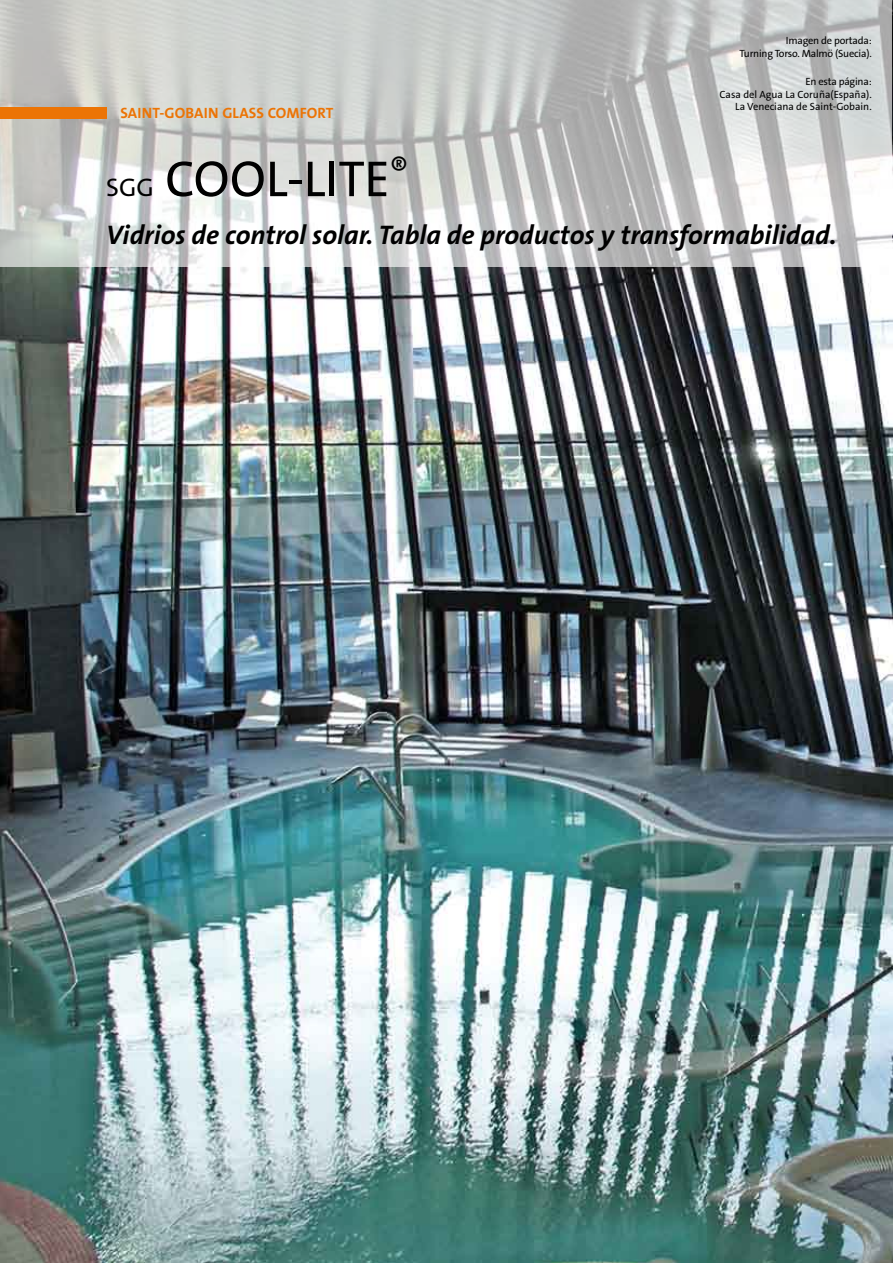
<style>
.page{position:relative;width:893px;height:1263px;background:#fff}
.page>*{position:absolute;margin:0;border:0;box-sizing:border-box;transform-origin:0 0}
.t1{font:51px "The Sans B5 Plain";color:#000}
.t2{font:italic 700 27px "The Sans B7";color:#000}
.t3{font:700 15px "The Sans B7";letter-spacing:.01em;color:#ec7405}
.t4{font:10.5px/12.8px "The Sans B5 Plain";color:#000;text-align:right}
.t5{font:10.5px/12.8px "The Sans B5 Plain";letter-spacing:-.02em;color:#000;text-align:right}
.s1{font-size:25.5px}
</style>
<div class="page">
<img style="left:0;top:0;width:893px;height:1263px">
<svg style="left:0;top:0;width:892px;height:267px;background:#cdcecd"></svg>
<div style="left:0;top:108px;width:106px;height:11px;background:#ec7405"></div>
<p class="t5" style="left:739px;top:35px;width:134px">Imagen de portada:<br>Turning Torso. Malmö (Suecia).</p>
<p class="t4" style="left:720px;top:75px;width:154px">En esta página:<br>Casa del Agua La Coruña(España).<br>La Veneciana de Saint-Gobain.</p>
<h3 class="t3" style="left:120px;top:105px;width:214px">SAINT-GOBAIN GLASS COMFORT</h3>
<h1 class="t1" style="left:106px;top:152px;width:304px"><span class="s1">SGG</span> COOL-LITE<sup>®</sup></h1>
<h2 class="t2" style="left:106px;top:221px;width:732px">Vidrios de control solar. Tabla de productos y transformabilidad.</h2>
</div>
